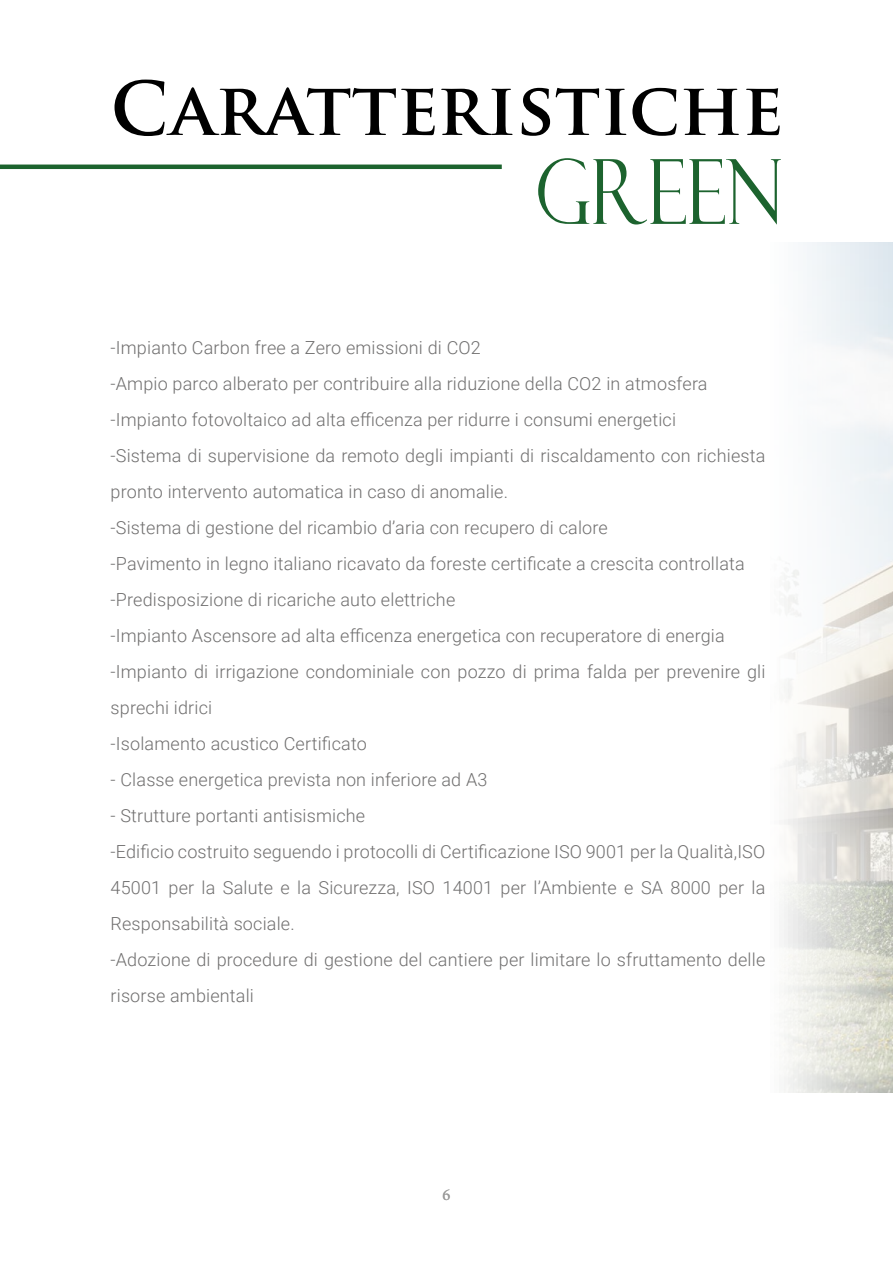
<style>
.page{position:relative;width:893px;height:1263px;background:#fff}
.page>*{position:absolute;margin:0;border:0;box-sizing:border-box;transform-origin:0 0}
.t1{font:90px "Felix Titling";color:#1c632e;scale:.8 1}
.t2{font:700 72px "Trajan Pro";color:#000}
.t3{font:300 18px/36px "Roboto";letter-spacing:.01em;color:#706f6f}
.t4{font:16.5px "Minion Pro";color:#9d9d9c}
</style>
<div class="page">
<img style="left:784px;top:242px;width:109px;height:851px">
<hr style="left:0;top:165px;width:502px;height:4px;background:#1c632e">
<h2 class="t2" style="left:111px;top:64px;width:675px">CARATTERISTICHE</h2>
<h1 class="t1" style="left:536px;top:140px;width:311px">GREEN</h1>
<p class="t3" style="left:111px;top:329px;width:656px">-Impianto Carbon free a Zero emissioni di CO2<br>-Ampio parco alberato per contribuire alla riduzione della CO2 in atmosfera -Impianto fotovoltaico ad alta efficenza per ridurre i consumi energetici<br>-Sistema di supervisione da remoto degli impianti di riscaldamento con richiesta pronto intervento automatica in caso di anomalie.<br>-Sistema di gestione del ricambio d’aria con recupero di calore<br>-Pavimento in legno italiano ricavato da foreste certificate a crescita controllata -Predisposizione di ricariche auto elettriche<br>-Impianto Ascensore ad alta efficenza energetica con recuperatore di energia -Impianto di irrigazione condominiale con pozzo di prima falda per prevenire gli sprechi idrici<br>-Isolamento acustico Certificato</p>
<p class="t3" style="left:111px;top:761px;width:378px">- Classe energetica prevista non inferiore ad A3</p>
<p class="t3" style="left:111px;top:797px;width:656px">- Strutture portanti antisismiche<br>-Edificio costruito seguendo i protocolli di Certificazione ISO 9001 per la Qualità,ISO 45001 per la Salute e la Sicurezza, ISO 14001 per l’Ambiente e SA 8000 per la Responsabilità sociale.<br>-Adozione di procedure di gestione del cantiere per limitare lo sfruttamento delle risorse ambientali</p>
<p class="t4" style="left:442px;top:1183px;width:9px">6</p>
</div>
